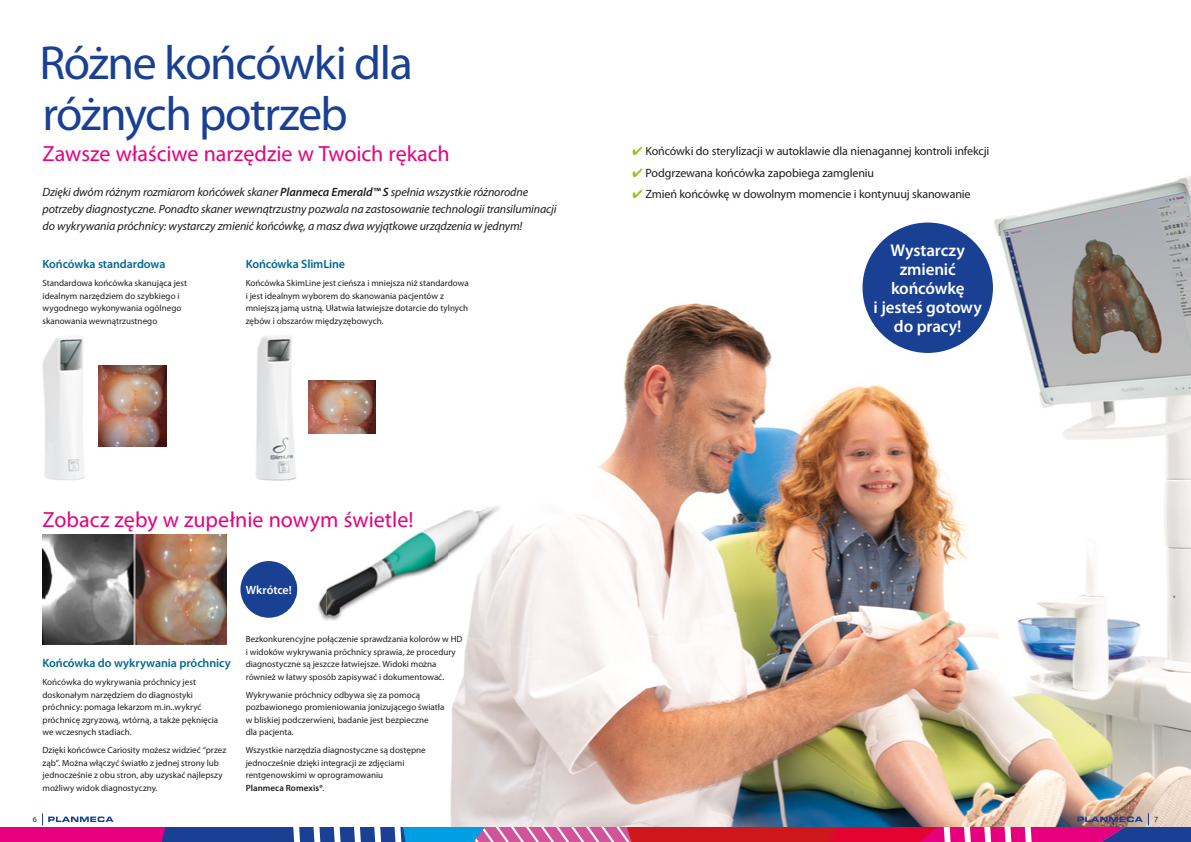
<style>
.page{position:relative;width:1191px;height:842px;background:#fff}
.page>*{position:absolute;margin:0;border:0;box-sizing:border-box;transform-origin:0 0}
.t1{font:48px/51px "Myriad Pro";letter-spacing:-.03em;color:#194093}
.t2{font:22px "Myriad Pro";color:#e6007e}
.t3{font:600 17px/19px "Myriad Pro";letter-spacing:-.01em;color:#fff;text-align:center}
.t4{font:italic 12px/17px "Myriad Pro";letter-spacing:-.015em;color:#1d1d1b}
.t5{font:12px "Myriad Pro";letter-spacing:-.01em;color:#1d1d1b}
.t6{font:600 12px "Myriad Pro";letter-spacing:-.01em;color:#006891}
.t7{font:600 12px "Myriad Pro";letter-spacing:-.01em;color:#fff}
.t8{font:9px/12.5px "Myriad Pro";letter-spacing:.005em;color:#1d1d1b}
.t9{font:8px "Myriad Pro";color:#1d1d1b}
.s1{font-weight:600}
.s2{color:#95c11f}
</style>
<div class="page">
<img style="left:326px;top:176px;width:865px;height:637px">
<svg style="left:0;top:813px;width:1191px;height:29px"></svg>
<img style="left:42px;top:337px;width:43px;height:143px">
<img style="left:255px;top:335px;width:42px;height:146px">
<div style="left:862px;top:223px;width:131px;height:130px;background:#194093;border-radius:50%"></div>
<div style="left:240px;top:561px;width:57px;height:57px;background:#194093;border-radius:50%"></div>
<img style="left:308px;top:380px;width:68px;height:53px">
<img style="left:98px;top:366px;width:68px;height:81px">
<img style="left:43px;top:535px;width:183px;height:109px">
<img style="left:297px;top:501px;width:213px;height:156px">
<img style="left:297px;top:636px;width:165px;height:8px">
<img style="left:297px;top:648px;width:159px;height:9px">
<img style="left:297px;top:511px;width:115px;height:21px">
<h1 class="t1" style="left:39px;top:41px;width:375px">Różne końcówki dla różnych potrzeb</h1>
<h2 class="t2" style="left:43px;top:145px;width:409px">Zawsze właściwe narzędzie w Twoich rękach</h2>
<p class="t4" style="left:43px;top:185px;width:515px">Dzięki dwóm różnym rozmiarom końcówek skaner <span class="s1">Planmeca Emerald™ S</span> spełnia wszystkie różnorodne potrzeby diagnostyczne. Ponadto skaner wewnątrzustny pozwala na zastosowanie technologii transiluminacji do wykrywania próchnicy: wystarczy zmienić końcówkę, a masz dwa wyjątkowe urządzenia w jednym!</p>
<h3 class="t6" style="left:43px;top:259px;width:124px">Końcówka standardowa</h3>
<p class="t8" style="left:43px;top:278px;width:146px">Standardowa końcówka skanująca jest idealnym narzędziem do szybkiego i wygodnego wykonywania ogólnego skanowania wewnątrzustnego</p>
<h3 class="t6" style="left:246px;top:259px;width:101px">Końcówka SlimLine</h3>
<p class="t8" style="left:246px;top:278px;width:225px">Końcówka SkimLine jest cieńsza i mniejsza niż standardowa i jest idealnym wyborem do skanowania pacjentów z mniejszą jamą ustną. Ułatwia łatwiejsze dotarcie do tylnych zębów i obszarów międzyzębowych.</p>
<h2 class="t2" style="left:43px;top:511px;width:372px">Zobacz zęby w zupełnie nowym świetle!</h2>
<h3 class="t7" style="left:246px;top:585px;width:47px">Wkrótce!</h3>
<h3 class="t6" style="left:43px;top:658px;width:190px">Końcówka do wykrywania próchnicy</h3>
<p class="t8" style="left:43px;top:677px;width:177px">Końcówka do wykrywania próchnicy jest doskonałym narzędziem do diagnostyki próchnicy: pomaga lekarzom m.in..wykryć próchnicę zgryzową, wtórną, a także pęknięcia we wczesnych stadiach.</p>
<p class="t8" style="left:43px;top:745px;width:185px">Dzięki końcówce Cariosity możesz widzieć “przez ząb”. Można włączyć światło z jednej strony lub jednocześnie z obu stron, aby uzyskać najlepszy możliwy widok diagnostyczny.</p>
<p class="t8" style="left:246px;top:633px;width:218px">Bezkonkurencyjne połączenie sprawdzania kolorów w HD i widoków wykrywania próchnicy sprawia, że procedury diagnostyczne są jeszcze łatwiejsze. Widoki można również w łatwy sposób zapisywać i dokumentować.</p>
<p class="t8" style="left:246px;top:689px;width:200px">Wykrywanie próchnicy odbywa się za pomocą pozbawionego promieniowania jonizującego światła w bliskiej podczerwieni, badanie jest bezpieczne<br>dla pacjenta.</p>
<p class="t8" style="left:246px;top:745px;width:181px">Wszystkie narzędzia diagnostyczne są dostępne jednocześnie dzięki integracji ze zdjęciami rentgenowskimi w oprogramowaniu<br><span class="s1">Planmeca Romexis®</span>.</p>
<h3 class="t5" style="left:632px;top:146px;width:358px"><span class="s2">✔</span> Końcówki do sterylizacji w autoklawie dla nienagannej kontroli infekcji</h3>
<h3 class="t5" style="left:632px;top:168px;width:243px"><span class="s2">✔</span> Podgrzewana końcówka zapobiega zamgleniu</h3>
<h3 class="t5" style="left:632px;top:190px;width:340px"><span class="s2">✔</span> Zmień końcówkę w dowolnym momencie i kontynuuj skanowanie</h3>
<h3 class="t3" style="left:873px;top:242px;width:110px">Wystarczy zmienić końcówkę<br>i jesteś gotowy do pracy!</h3>
<p class="t9" style="left:33px;top:816px;width:6px">6</p>
<p class="t9" style="left:1154px;top:816px;width:6px">7</p>
</div>
